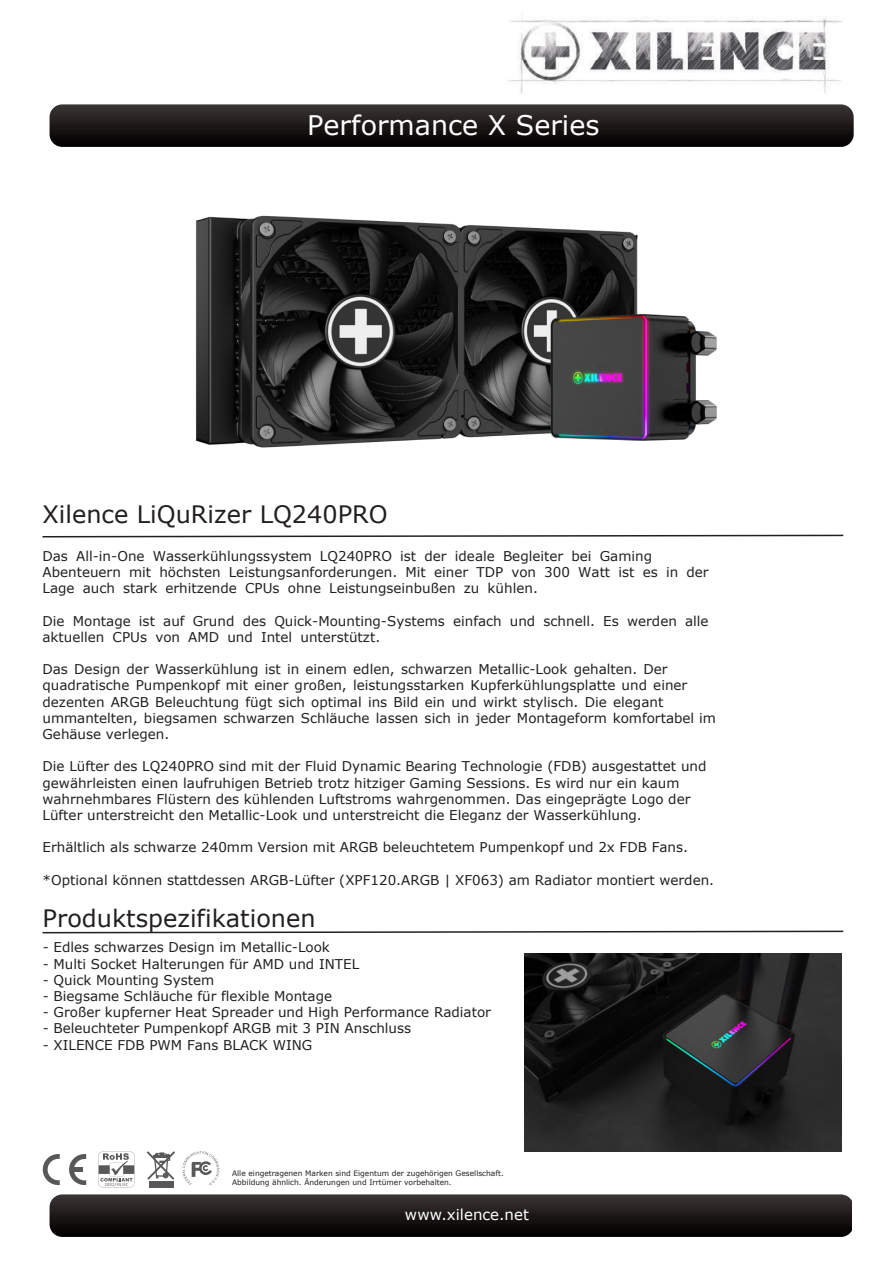
<style>
.page{position:relative;width:893px;height:1263px;background:#fff}
.page>*{position:absolute;margin:0;border:0;box-sizing:border-box;transform-origin:0 0}
.t1{font:27px "Verdana";color:#fff}
.t2{font:24px "Verdana";color:#231f20}
.t3{font:15px "Verdana";color:#fff}
.t4{font:13.5px/16.2px "Verdana";color:#231f20}
.t5{font:7.5px/9px "Verdana";color:#231f20}
</style>
<div class="page">
<img style="left:507px;top:15px;width:335px;height:79px">
<svg style="left:50px;top:1194px;width:802px;height:43px;background:#201c1c"></svg>
<div style="left:50px;top:104px;width:804px;height:43px;background:linear-gradient(to bottom,#3c3635,#000);border-radius:13px"></div>
<svg style="left:42px;top:534px;width:802px;height:4px"></svg>
<svg style="left:99px;top:1152px;width:35px;height:35px"></svg>
<svg style="left:147px;top:1151px;width:28px;height:29px"></svg>
<div style="left:149px;top:1181px;width:24px;height:6px;background:#57585a"></div>
<svg style="left:42px;top:1154px;width:18px;height:32px"></svg>
<svg style="left:69px;top:1154px;width:17px;height:32px"></svg>
<svg style="left:182px;top:1151px;width:37px;height:34px"></svg>
<svg style="left:42px;top:930px;width:802px;height:4px"></svg>
<img style="left:196px;top:215px;width:521px;height:233px">
<img style="left:525px;top:954px;width:316px;height:198px">
<h1 class="t1" style="left:307px;top:107px;width:294px">Performance X Series</h1>
<h2 class="t2" style="left:43px;top:498px;width:347px">Xilence LiQuRizer LQ240PRO</h2>
<p class="t4" style="left:43px;top:548px;width:668px">Das All-in-One Wasserkühlungssystem LQ240PRO ist der ideale Begleiter bei Gaming<br>Abenteuern mit höchsten Leistungsanforderungen. Mit einer TDP von 300 Watt ist es in der<br>Lage auch stark erhitzende CPUs ohne Leistungseinbußen zu kühlen.</p>
<p class="t4" style="left:43px;top:613px;width:667px">Die Montage ist auf Grund des Quick-Mounting-Systems einfach und schnell. Es werden alle aktuellen CPUs von AMD und Intel unterstützt.</p>
<p class="t4" style="left:43px;top:661px;width:675px">Das Design der Wasserkühlung ist in einem edlen, schwarzen Metallic-Look gehalten. Der quadratische Pumpenkopf mit einer großen, leistungsstarken Kupferkühlungsplatte und einer dezenten ARGB Beleuchtung fügt sich optimal ins Bild ein und wirkt stylisch. Die elegant ummantelten, biegsamen schwarzen Schläuche lassen sich in jeder Montageform komfortabel im Gehäuse verlegen.</p>
<p class="t4" style="left:43px;top:758px;width:665px">Die Lüfter des LQ240PRO sind mit der Fluid Dynamic Bearing Technologie (FDB) ausgestattet und gewährleisten einen laufruhigen Betrieb trotz hitziger Gaming Sessions. Es wird nur ein kaum wahrnehmbares Flüstern des kühlenden Luftstroms wahrgenommen. Das eingeprägte Logo der Lüfter unterstreicht den Metallic-Look und unterstreicht die Eleganz der Wasserkühlung.</p>
<p class="t4" style="left:43px;top:839px;width:647px">Erhältlich als schwarze 240mm Version mit ARGB beleuchtetem Pumpenkopf und 2x FDB Fans.</p>
<p class="t4" style="left:43px;top:872px;width:673px">*Optional können stattdessen ARGB-Lüfter (XPF120.ARGB | XF063) am Radiator montiert werden.</p>
<h2 class="t2" style="left:43px;top:901px;width:274px">Produktspezifikationen</h2>
<p class="t4" style="left:43px;top:939px;width:289px">- Edles schwarzes Design im Metallic-Look</p>
<p class="t4" style="left:43px;top:955px;width:318px">- Multi Socket Halterungen für AMD und INTEL</p>
<p class="t4" style="left:43px;top:972px;width:173px">- Quick Mounting System</p>
<p class="t4" style="left:43px;top:988px;width:291px">- Biegsame Schläuche für flexible Montage</p>
<p class="t4" style="left:43px;top:1004px;width:450px">- Großer kupferner Heat Spreader und High Performance Radiator</p>
<p class="t4" style="left:43px;top:1020px;width:370px">- Beleuchteter Pumpenkopf ARGB mit 3 PIN Anschluss</p>
<p class="t4" style="left:43px;top:1036px;width:271px">- XILENCE FDB PWM Fans BLACK WING</p>
<p class="t5" style="left:232px;top:1169px;width:273px">Alle eingetragenen Marken sind Eigentum der zugehörigen Gesellschaft.<br>Abbildung ähnlich. Änderungen und Irrtümer vorbehalten.</p>
<p class="t3" style="left:405px;top:1204px;width:125px">www.xilence.net</p>
</div>
